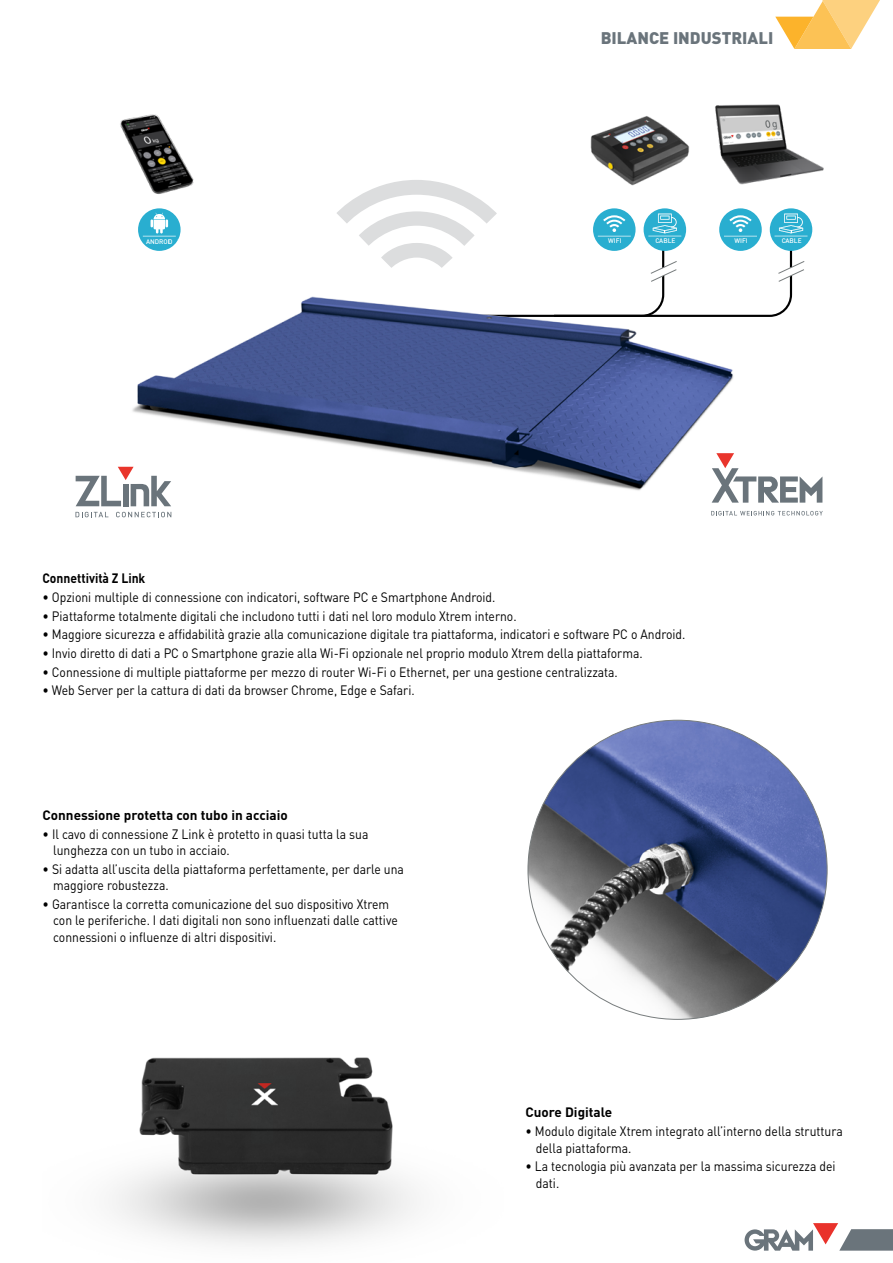
<style>
.page{position:relative;width:893px;height:1263px;background:#fff}
.page>*{position:absolute;margin:0;border:0;box-sizing:border-box;transform-origin:0 0}
.t1{font:900 16.65px "DIN Pro";color:#6a747b}
.t2{font:13.5px/16.5px "DIN Pro";color:#000;scale:.9 1}
.t3{font:700 13.5px "DIN Pro";color:#000}
.t4{font:700 13.5px "DIN Pro";color:#000;scale:.9 1}
.t5{font:500 6.6px "DIN";color:#fff}
</style>
<div class="page">
<img style="left:528px;top:720px;width:299px;height:299px;border-radius:150px">
<img style="left:112px;top:1057px;width:305px;height:189px">
<img style="left:75px;top:213px;width:746px;height:305px">
<div style="left:770px;top:208px;width:42px;height:43px;background:#29aed0;border-radius:50%"></div>
<hr style="left:774px;top:236px;width:33px;height:1px;background:#fff">
<svg style="left:336px;top:180px;width:469px;height:138px"></svg>
<img style="left:567px;top:116px;width:115px;height:86px">
<img style="left:682px;top:104px;width:142px;height:99px">
<img style="left:75px;top:114px;width:176px;height:104px">
<svg style="left:75px;top:512px;width:33px;height:5px"></svg>
<svg style="left:116px;top:512px;width:55px;height:5px"></svg>
<svg style="left:76px;top:467px;width:95px;height:39px"></svg>
<svg style="left:712px;top:453px;width:110px;height:50px"></svg>
<svg style="left:711px;top:511px;width:112px;height:4px"></svg>
<svg style="left:745px;top:1223px;width:148px;height:27px"></svg>
<svg style="left:775px;top:0;width:105px;height:49px"></svg>
<div style="left:138px;top:208px;width:43px;height:43px;background:#29aed0;border-radius:50%"></div>
<svg style="left:151px;top:213px;width:17px;height:20px"></svg>
<hr style="left:143px;top:236px;width:33px;height:1px;background:#fff">
<p class="t1" style="left:601px;top:26px;width:174px">BILANCE INDUSTRIALI</p>
<p class="t5" style="left:146px;top:237px;width:39px">ANDROID iO</p>
<p class="t5" style="left:608px;top:237px;width:15px">WIFI</p>
<p class="t5" style="left:656px;top:237px;width:21px">CABLE</p>
<p class="t5" style="left:734px;top:237px;width:15px">WIFI</p>
<p class="t5" style="left:782px;top:237px;width:21px">CABLE</p>
<p class="t4" style="left:42px;top:569px;width:116px">Connettività Z Link</p>
<p class="t2" style="left:42px;top:588px;width:505px">• Opzioni multiple di connessione con indicatori, software PC e Smartphone Android.</p>
<p class="t2" style="left:42px;top:607px;width:528px">• Piattaforme totalmente digitali che includono tutti i dati nel loro modulo Xtrem interno.</p>
<p class="t2" style="left:42px;top:626px;width:716px">• Maggiore sicurezza e affidabilità grazie alla comunicazione digitale tra piattaforma, indicatori e software PC o Android.</p>
<p class="t2" style="left:42px;top:644px;width:668px">• Invio diretto di dati a PC o Smartphone grazie alla Wi-Fi opzionale nel proprio modulo Xtrem della piattaforma.</p>
<p class="t2" style="left:42px;top:663px;width:641px">• Connessione di multiple piattaforme per mezzo di router Wi-Fi o Ethernet, per una gestione centralizzata.</p>
<p class="t2" style="left:42px;top:681px;width:415px">• Web Server per la cattura di dati da browser Chrome, Edge e Safari.</p>
<p class="t3" style="left:43px;top:806px;width:247px">Connessione protetta con tubo in acciaio</p>
<p class="t2" style="left:53px;top:825px;width:352px;text-indent:-11px">• Il cavo di connessione Z Link è protetto in quasi tutta la sua lunghezza con un tubo in acciaio.</p>
<p class="t2" style="left:53px;top:860px;width:391px;text-indent:-11px">• Si adatta all’uscita della piattaforma perfettamente, per darle una maggiore robustezza.</p>
<p class="t2" style="left:53px;top:895px;width:384px;text-indent:-11px">• Garantisce la corretta comunicazione del suo dispositivo Xtrem con le periferiche. I dati digitali non sono influenzati dalle cattive connessioni o influenze di altri dispositivi.</p>
<p class="t3" style="left:525px;top:1103px;width:88px">Cuore Digitale</p>
<p class="t2" style="left:536px;top:1122px;width:343px;text-indent:-10px">• Modulo digitale Xtrem integrato all’interno della struttura della piattaforma.</p>
<p class="t2" style="left:536px;top:1157px;width:335px;text-indent:-10px">• La tecnologia più avanzata per la massima sicurezza dei dati.</p>
</div>
